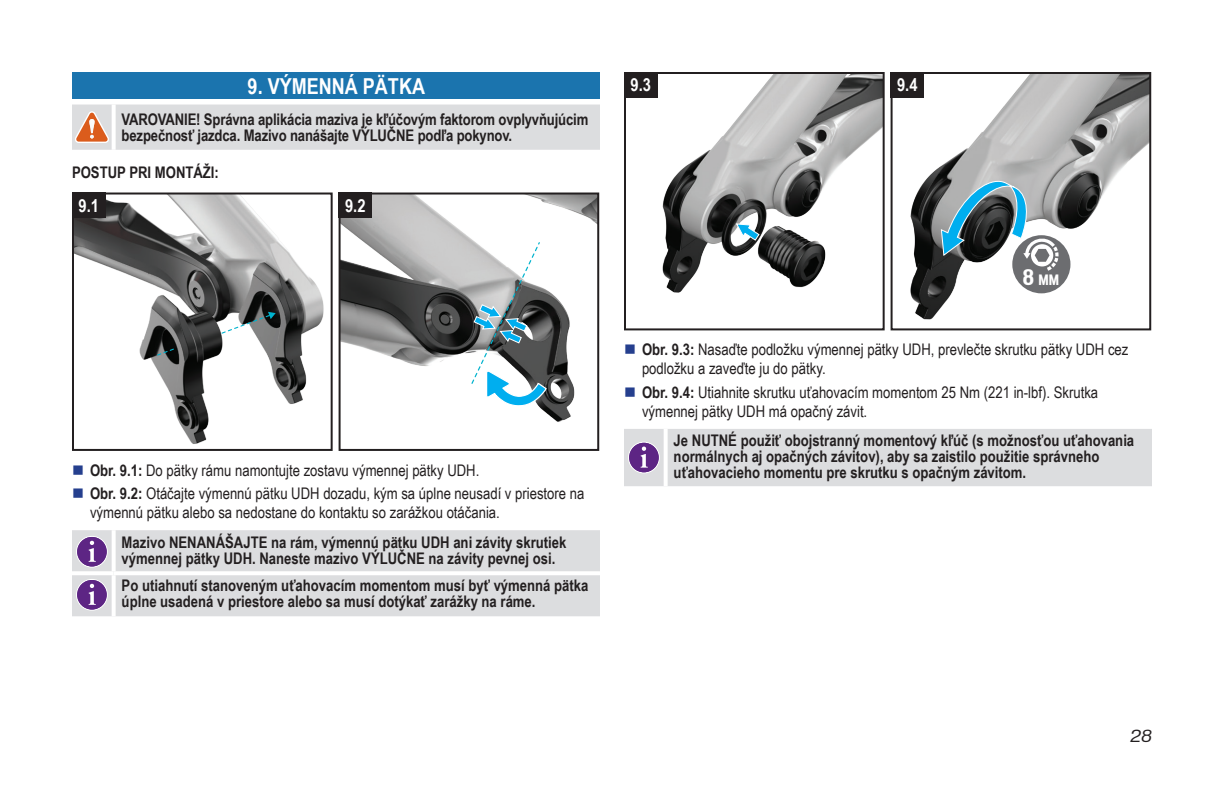
<style>
.page{position:relative;width:1224px;height:792px;background:#fff}
.page>*{position:absolute;margin:0;border:0;box-sizing:border-box;transform-origin:0 0}
.HBB_-_Header_Blue_Ba{font:700 22px "Arial Narrow";color:#fff}
.NTM_-_Normal_Text_Me{font:700 18px "Arial Narrow";color:#fff}
.TB_-_TABLE_WARNING{font:700 16px/16px "Arial Narrow";color:#231f20}
.t1{font:16px/19.2px "Arial Narrow";color:#231f20}
.NTM_-_Normal_Text_Me-2{font:700 16px "Arial Narrow";color:#231f20}
.t2{font:italic 16px "Vonnes";color:#231f20}
.t3{font:700 condensed 13.6px "Vonnes";color:#fff}
.s1{font-weight:700}
.s2{font-size:20.4px}
</style>
<div class="page">
<div style="left:72px;top:72px;width:528px;height:26px;background:#1b74ae"></div>
<div style="left:72px;top:105px;width:528px;height:45px;background:#dcdddf"></div>
<img style="left:75px;top:196px;width:249px;height:248px">
<svg style="left:221px;top:312px;width:55px;height:23px"></svg>
<svg style="left:156px;top:348px;width:19px;height:9px"></svg>
<div style="left:72px;top:193px;width:261px;height:258px;border:2px solid #231f20"></div>
<img style="left:342px;top:196px;width:254px;height:226px">
<svg style="left:470px;top:241px;width:78px;height:166px"></svg>
<div style="left:339px;top:193px;width:260px;height:258px;border:2px solid #231f20"></div>
<div style="left:72px;top:193px;width:34px;height:25px;background:#231f20"></div>
<div style="left:339px;top:193px;width:33px;height:25px;background:#231f20"></div>
<div style="left:72px;top:530px;width:528px;height:86px;background:#dcdddf"></div>
<svg style="left:112px;top:530px;width:4px;height:41px"></svg>
<hr style="left:72px;top:571px;width:42px;height:4px;background:#fff">
<hr style="left:114px;top:571px;width:486px;height:4px;background:#fff">
<svg style="left:112px;top:575px;width:4px;height:41px"></svg>
<svg style="left:76px;top:536px;width:32px;height:32px"></svg>
<div style="left:77px;top:537px;width:30px;height:29px;background:#5d2584;border-radius:50%"></div>
<svg style="left:89px;top:541px;width:7px;height:21px"></svg>
<svg style="left:76px;top:579px;width:32px;height:32px"></svg>
<div style="left:77px;top:580px;width:30px;height:30px;background:#5d2584;border-radius:50%"></div>
<svg style="left:89px;top:584px;width:7px;height:21px"></svg>
<img style="left:662px;top:85px;width:220px;height:208px">
<img style="left:764px;top:75px;width:118px;height:10px">
<svg style="left:736px;top:224px;width:23px;height:17px"></svg>
<div style="left:624px;top:72px;width:261px;height:258px;border:2px solid #231f20"></div>
<img style="left:910px;top:75px;width:238px;height:245px">
<div style="left:1080px;top:210px;width:62px;height:62px;background:#fff;border-radius:50%"></div>
<div style="left:1012px;top:235px;width:58px;height:58px;background:#6c6d70;border-radius:50%"></div>
<svg style="left:941px;top:176px;width:118px;height:95px"></svg>
<div style="left:891px;top:72px;width:260px;height:258px;border:2px solid #231f20"></div>
<div style="left:624px;top:72px;width:34px;height:26px;background:#231f20"></div>
<div style="left:891px;top:72px;width:33px;height:26px;background:#231f20"></div>
<div style="left:624px;top:429px;width:528px;height:57px;background:#dcdddf"></div>
<p class="HBB_-_Header_Blue_Ba" style="left:248px;top:70px;width:179px">9. VÝMENNÁ PÄTKA</p>
<p class="TB_-_TABLE_WARNING" style="left:122px;top:111px;width:468px">VAROVANIE! Správna aplikácia maziva je kľúčovým faktorom ovplyvňujúcim bezpečnosť jazdca. Mazivo nanášajte VÝLUČNE podľa pokynov.</p>
<p class="NTM_-_Normal_Text_Me-2" style="left:72px;top:160px;width:149px">POSTUP PRI MONTÁŽI:</p>
<p class="NTM_-_Normal_Text_Me" style="left:79px;top:192px;width:22px">9.1</p>
<p class="NTM_-_Normal_Text_Me" style="left:345px;top:192px;width:22px">9.2</p>
<p class="t1" style="left:90px;top:460px;width:391px"><span class="s1">Obr. 9.1:</span> Do pätky rámu namontujte zostavu výmennej pätky UDH.</p>
<p class="t1" style="left:90px;top:483px;width:496px"><span class="s1">Obr. 9.2:</span> Otáčajte výmennú pätku UDH dozadu, kým sa úplne neusadí v priestore na výmennú pätku alebo sa nedostane do kontaktu so zarážkou otáčania.</p>
<p class="TB_-_TABLE_WARNING" style="left:122px;top:534px;width:446px">Mazivo NENANÁŠAJTE na rám, výmennú pätku UDH ani závity skrutiek výmennej pätky UDH. Naneste mazivo VÝLUČNE na závity pevnej osi.</p>
<p class="TB_-_TABLE_WARNING" style="left:122px;top:577px;width:468px">Po utiahnutí stanoveným uťahovacím momentom musí byť výmenná pätka úplne usadená v priestore alebo sa musí dotýkať zarážky na ráme.</p>
<p class="NTM_-_Normal_Text_Me" style="left:631px;top:71px;width:22px">9.3</p>
<p class="NTM_-_Normal_Text_Me" style="left:897px;top:71px;width:22px">9.4</p>
<p class="t3" style="left:1023px;top:271px;width:38px"><span class="s2">8</span> MM</p>
<p class="t1" style="left:642px;top:339px;width:488px"><span class="s1">Obr. 9.3:</span> Nasaďte podložku výmennej pätky UDH, prevlečte skrutku pätky UDH cez podložku a zaveďte ju do pätky.</p>
<p class="t1" style="left:642px;top:382px;width:458px"><span class="s1">Obr. 9.4:</span> Utiahnite skrutku uťahovacím momentom 25 Nm (221 in-lbf). Skrutka výmennej pätky UDH má opačný závit.</p>
<p class="TB_-_TABLE_WARNING" style="left:674px;top:432px;width:462px">Je NUTNÉ použiť obojstranný momentový kľúč (s možnosťou uťahovania normálnych aj opačných závitov), aby sa zaistilo použitie správneho uťahovacieho momentu pre skrutku s opačným závitom.</p>
<p class="t2" style="left:1131px;top:728px;width:23px">28</p>
</div>
